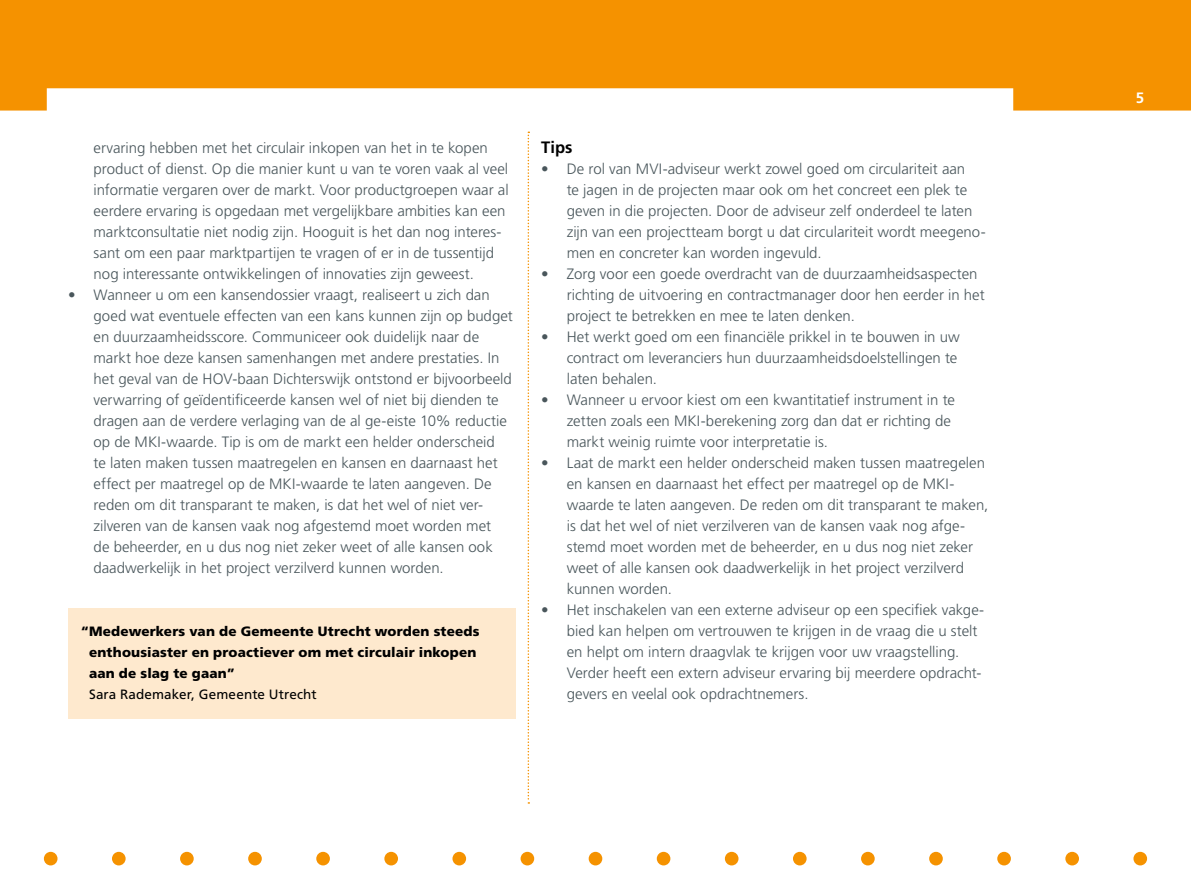
<style>
.page{position:relative;width:1191px;height:893px;background:#fff}
.page>*{position:absolute;margin:0;border:0;box-sizing:border-box;transform-origin:0 0}
.P_HR_Tussenkop{font:700 16.5px "Frutiger LT Std";color:#000}
.t1{font:300 15px/21px "Frutiger LT Std";color:#49565b}
.t2{font:700 15px "Frutiger LT Std";color:#fff}
.P_HR_Kadertekst_Oran{font:900 13.5px/21px "Frutiger LT Std";letter-spacing:.01em;color:#000}
.s1{font-weight:400}
</style>
<div class="page">
<div style="left:44px;top:852px;width:13px;height:13px;background:#f59200;border-radius:50%"></div>
<div style="left:112px;top:852px;width:14px;height:13px;background:#f59200;border-radius:50%"></div>
<div style="left:180px;top:852px;width:14px;height:13px;background:#f59200;border-radius:50%"></div>
<div style="left:248px;top:852px;width:14px;height:13px;background:#f59200;border-radius:50%"></div>
<div style="left:316px;top:852px;width:14px;height:13px;background:#f59200;border-radius:50%"></div>
<div style="left:384px;top:852px;width:14px;height:13px;background:#f59200;border-radius:50%"></div>
<div style="left:452px;top:852px;width:14px;height:13px;background:#f59200;border-radius:50%"></div>
<div style="left:520px;top:852px;width:14px;height:13px;background:#f59200;border-radius:50%"></div>
<div style="left:588px;top:852px;width:14px;height:13px;background:#f59200;border-radius:50%"></div>
<div style="left:657px;top:852px;width:13px;height:13px;background:#f59200;border-radius:50%"></div>
<div style="left:725px;top:852px;width:13px;height:13px;background:#f59200;border-radius:50%"></div>
<div style="left:793px;top:852px;width:13px;height:13px;background:#f59200;border-radius:50%"></div>
<div style="left:861px;top:852px;width:13px;height:13px;background:#f59200;border-radius:50%"></div>
<div style="left:929px;top:852px;width:13px;height:13px;background:#f59200;border-radius:50%"></div>
<div style="left:997px;top:852px;width:14px;height:13px;background:#f59200;border-radius:50%"></div>
<div style="left:1065px;top:852px;width:14px;height:13px;background:#f59200;border-radius:50%"></div>
<div style="left:1133px;top:852px;width:14px;height:13px;background:#f59200;border-radius:50%"></div>
<svg style="left:527px;top:132px;width:2px;height:672px"></svg>
<svg style="left:0;top:0;width:1191px;height:111px;fill:#f59200"></svg>
<div style="left:68px;top:608px;width:448px;height:111px;background:#fee9ce"></div>
<p class="t1" style="left:94px;top:137px;width:416px">ervaring hebben met het circulair inkopen van het in te kopen product of dienst. Op die manier kunt u van te voren vaak al veel informatie vergaren over de markt. Voor productgroepen waar al eerdere ervaring is opgedaan met vergelijkbare ambities kan een marktconsultatie niet nodig zijn. Hooguit is het dan nog interes&shy;sant om een paar marktpartijen te vragen of er in de tussentijd nog interessante ontwikkelingen of innovaties zijn geweest.</p>
<p class="t1" style="left:94px;top:284px;width:421px;text-indent:-26px">• Wanneer u om een kansendossier vraagt, realiseert u zich dan goed wat eventuele effecten van een kans kunnen zijn op budget en duurzaamheidsscore. Communiceer ook duidelijk naar de markt hoe deze kansen samenhangen met andere prestaties. In het geval van de HOV-baan Dichterswijk ontstond er bijvoorbeeld verwarring of geïdentificeerde kansen wel of niet bij dienden te dragen aan de verdere verlaging van de al ge-eiste 10% reductie op de MKI-waarde. Tip is om de markt een helder onderscheid<br>te laten maken tussen maatregelen en kansen en daarnaast het effect per maatregel op de MKI-waarde te laten aangeven. De reden om dit transparant te maken, is dat het wel of niet ver&shy;zilveren van de kansen vaak nog afgestemd moet worden met<br>de beheerder, en u dus nog niet zeker weet of alle kansen ook daadwerkelijk in het project verzilverd kunnen worden.</p>
<p class="P_HR_Kadertekst_Oran" style="left:89px;top:620px;width:392px;text-indent:-8px">“Medewerkers van de Gemeente Utrecht worden steeds enthousiaster en proactiever om met circulair inkopen aan de slag te gaan”<br><span class="s1">Sara Rademaker, Gemeente Utrecht</span></p>
<h5 class="P_HR_Tussenkop" style="left:541px;top:137px;width:33px">Tips</h5>
<p class="t1" style="left:567px;top:158px;width:420px;text-indent:-26px">• De rol van MVI-adviseur werkt zowel goed om circulariteit aan<br>te jagen in de projecten maar ook om het concreet een plek te geven in die projecten. Door de adviseur zelf onderdeel te laten zijn van een projectteam borgt u dat circulariteit wordt meegeno&shy;men en concreter kan worden ingevuld.</p>
<p class="t1" style="left:567px;top:263px;width:419px;text-indent:-26px">• Zorg voor een goede overdracht van de duurzaamheidsaspecten richting de uitvoering en contractmanager door hen eerder in het project te betrekken en mee te laten denken.</p>
<p class="t1" style="left:567px;top:326px;width:394px;text-indent:-26px">• Het werkt goed om een financiële prikkel in te bouwen in uw contract om leveranciers hun duurzaamheidsdoelstellingen te laten behalen.</p>
<p class="t1" style="left:567px;top:389px;width:390px;text-indent:-26px">• Wanneer u ervoor kiest om een kwantitatief instrument in te zetten zoals een MKI-berekening zorg dan dat er richting de markt weinig ruimte voor interpretatie is.</p>
<p class="t1" style="left:567px;top:452px;width:423px;text-indent:-26px">• Laat de markt een helder onderscheid maken tussen maatregelen en kansen en daarnaast het effect per maatregel op de MKI&shy;waarde te laten aangeven. De reden om dit transparant te maken, is dat het wel of niet verzilveren van de kansen vaak nog afge&shy;stemd moet worden met de beheerder, en u dus nog niet zeker weet of alle kansen ook daadwerkelijk in het project verzilverd kunnen worden.</p>
<p class="t1" style="left:567px;top:599px;width:419px;text-indent:-26px">• Het inschakelen van een externe adviseur op een specifiek vakge&shy;bied kan helpen om vertrouwen te krijgen in de vraag die u stelt en helpt om intern draagvlak te krijgen voor uw vraagstelling.<br>Verder heeft een extern adviseur ervaring bij meerdere opdracht&shy;gevers en veelal ook opdrachtnemers.</p>
<p class="t2" style="left:1135px;top:89px;width:10px">5</p>
</div>
